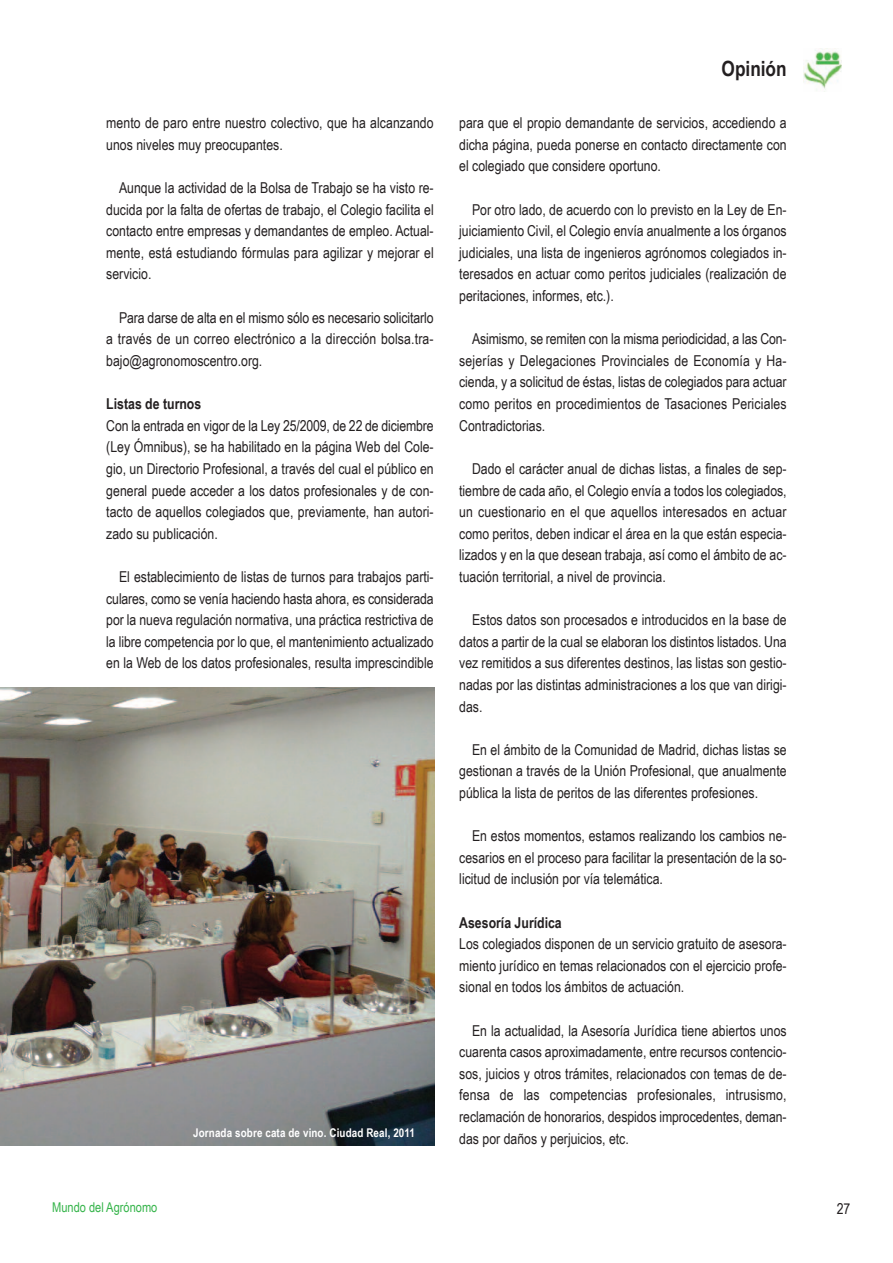
<style>
.page{position:relative;width:893px;height:1263px;background:#fff}
.page>*{position:absolute;margin:0;border:0;box-sizing:border-box;transform-origin:0 0}
.t1{font:700 21px "Arial Narrow";color:#231f20}
.t2{font:15px/21.6px "Arial Narrow";color:#231f20;text-align:justify}
.t3{font:700 15px "Arial Narrow";color:#231f20}
.t4{font:13.5px "Arial Narrow";color:#35b44a}
.t5{font:700 12px "Arial Narrow";letter-spacing:.01em;color:#fff}
</style>
<div class="page">
<img style="left:804px;top:50px;width:38px;height:40px">
<img style="left:0;top:687px;width:434px;height:459px">
<p class="t2" style="left:106px;top:112px;width:329px">mento de paro entre nuestro colectivo, que ha alcanzando unos niveles muy preocupantes.</p>
<p class="t2" style="left:106px;top:177px;width:329px;text-indent:13px">Aunque la actividad de la Bolsa de Trabajo se ha visto re&shy;ducida por la falta de ofertas de trabajo, el Colegio facilita el contacto entre empresas y demandantes de empleo. Actual&shy;mente, está estudiando fórmulas para agilizar y mejorar el servicio.</p>
<p class="t2" style="left:106px;top:306px;width:329px;text-indent:13px">Para darse de alta en el mismo sólo es necesario solicitarlo a través de un correo electrónico a la dirección bolsa.tra&shy;bajo@agronomoscentro.org.</p>
<p class="t3" style="left:106px;top:395px;width:97px">Listas de turnos</p>
<p class="t2" style="left:106px;top:414px;width:329px">Con la entrada en vigor de la Ley 25/2009, de 22 de diciembre (Ley Ómnibus), se ha habilitado en la página Web del Cole&shy;gio, un Directorio Profesional, a través del cual el público en general puede acceder a los datos profesionales y de con&shy;tacto de aquellos colegiados que, previamente, han autori&shy;zado su publicación.</p>
<p class="t2" style="left:106px;top:566px;width:329px;text-indent:13px">El establecimiento de listas de turnos para trabajos parti&shy;culares, como se venía haciendo hasta ahora, es considerada por la nueva regulación normativa, una práctica restrictiva de la libre competencia por lo que, el mantenimiento actualizado en la Web de los datos profesionales, resulta imprescindible</p>
<p class="t5" style="left:193px;top:1126px;width:223px">Jornada sobre cata de vino. Ciudad Real, 2011</p>
<h1 class="t1" style="left:722px;top:56px;width:67px">Opinión</h1>
<p class="t2" style="left:459px;top:112px;width:329px">para que el propio demandante de servicios, accediendo a dicha página, pueda ponerse en contacto directamente con el colegiado que considere oportuno.</p>
<p class="t2" style="left:459px;top:198px;width:329px;text-indent:13px">Por otro lado, de acuerdo con lo previsto en la Ley de En&shy;juiciamiento Civil, el Colegio envía anualmente a los órganos judiciales, una lista de ingenieros agrónomos colegiados in&shy;teresados en actuar como peritos judiciales (realización de peritaciones, informes, etc.).</p>
<p class="t2" style="left:459px;top:328px;width:329px;text-indent:13px">Asimismo, se remiten con la misma periodicidad, a las Con&shy;sejerías y Delegaciones Provinciales de Economía y Ha&shy;cienda, y a solicitud de éstas, listas de colegiados para actuar como peritos en procedimientos de Tasaciones Periciales Contradictorias.</p>
<p class="t2" style="left:459px;top:458px;width:329px;text-indent:13px">Dado el carácter anual de dichas listas, a finales de sep&shy;tiembre de cada año, el Colegio envía a todos los colegiados, un cuestionario en el que aquellos interesados en actuar como peritos, deben indicar el área en la que están especia&shy;lizados y en la que desean trabaja, así como el ámbito de ac&shy;tuación territorial, a nivel de provincia.</p>
<p class="t2" style="left:459px;top:609px;width:329px;text-indent:13px">Estos datos son procesados e introducidos en la base de datos a partir de la cual se elaboran los distintos listados. Una vez remitidos a sus diferentes destinos, las listas son gestio&shy;nadas por las distintas administraciones a los que van dirigi&shy;das.</p>
<p class="t2" style="left:459px;top:738px;width:329px;text-indent:13px">En el ámbito de la Comunidad de Madrid, dichas listas se gestionan a través de la Unión Profesional, que anualmente pública la lista de peritos de las diferentes profesiones.</p>
<p class="t2" style="left:459px;top:825px;width:329px;text-indent:13px">En estos momentos, estamos realizando los cambios ne&shy;cesarios en el proceso para facilitar la presentación de la so&shy;licitud de inclusión por vía telemática.</p>
<p class="t3" style="left:459px;top:913px;width:104px">Asesoría Jurídica</p>
<p class="t2" style="left:459px;top:933px;width:329px">Los colegiados disponen de un servicio gratuito de asesora&shy;miento jurídico en temas relacionados con el ejercicio profe&shy;sional en todos los ámbitos de actuación.</p>
<p class="t2" style="left:459px;top:1019px;width:329px;text-indent:13px">En la actualidad, la Asesoría Jurídica tiene abiertos unos cuarenta casos aproximadamente, entre recursos contencio&shy;sos, juicios y otros trámites, relacionados con temas de de&shy;fensa de las competencias profesionales, intrusismo, reclamación de honorarios, despidos improcedentes, deman&shy;das por daños y perjuicios, etc.</p>
<p class="t4" style="left:52px;top:1199px;width:107px">Mundo del Agrónomo</p>
<p class="t2" style="left:837px;top:1197px;width:15px">27</p>
</div>
